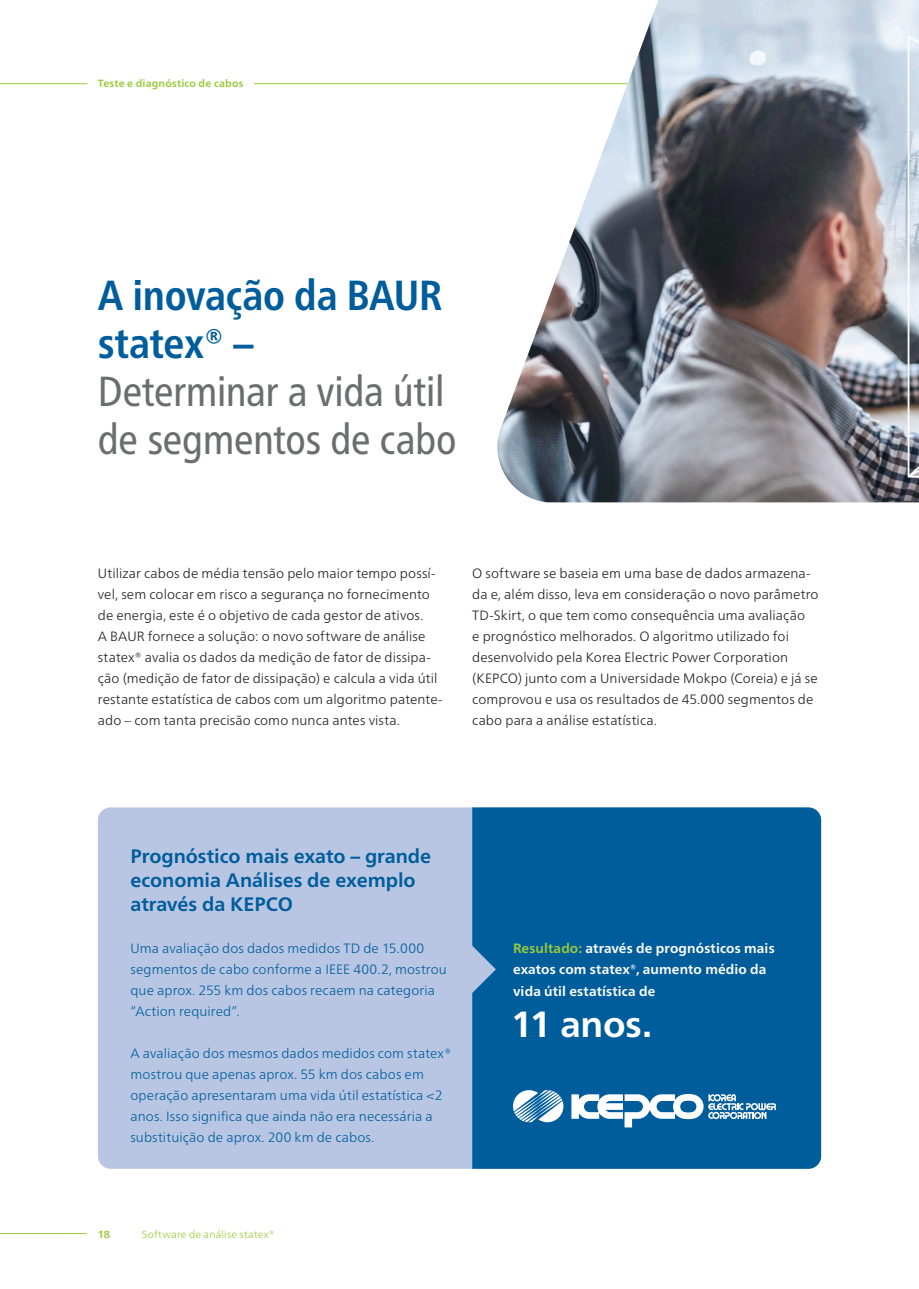
<style>
.page{position:relative;width:919px;height:1289px;background:#fff}
.page>*{position:absolute;margin:0;border:0;box-sizing:border-box;transform-origin:0 0}
.t1{font:condensed 42px/48px "Frutiger Neue LTW1 G";letter-spacing:-.015em;color:#6c6d70}
.t2{font:700 36.45px "Frutiger Neue LTW1 G";letter-spacing:-.005em;color:#fff}
.t3{font:700 19.5px/24px "Frutiger Neue LTW1 G";letter-spacing:-.005em;color:#005d9c}
.t4{font:300 13.5px/21px "Frutiger Neue LTW1 G";letter-spacing:.01em;color:#231f20}
.t5{font:300 13.5px/21px "Frutiger Neue LTW1 G";letter-spacing:.01em;color:#005d9c}
.t6{font:700 13.5px/21px "Frutiger Neue LTW1 G";letter-spacing:.01em;color:#fff}
.t7{font:700 10.5px "Frutiger Neue LTW1 G";letter-spacing:.02em;color:#99ca3b}
.t8{font:300 10.5px "Frutiger Neue LTW1 G";letter-spacing:.015em;color:#99ca3b}
.s1{font-weight:700;color:#005d9c}
.s2{color:#99ca3b}
</style>
<div class="page">
<div style="left:98px;top:807px;width:723px;height:361px;background:#b8c6e3;border-radius:13px"></div>
<div style="left:472px;top:807px;width:349px;height:361px;background:#005d9c"></div>
<svg style="left:472px;top:942px;width:24px;height:54px"></svg>
<svg style="left:254px;top:83px;width:241px;height:2px"></svg>
<hr style="left:0;top:83px;width:87px;height:1px;background:#99ca3b">
<hr style="left:0;top:1233px;width:86px;height:1px;background:#99ca3b">
<svg style="left:513px;top:1090px;width:50px;height:32px;background:#86b2cf"></svg>
<svg style="left:571px;top:1093px;width:205px;height:34px;background:#699fc4"></svg>
<img style="left:495px;top:0;width:423px;height:502px">
<p class="t7" style="left:98px;top:76px;width:147px">Teste e diagnóstico de cabos</p>
<p class="t1" style="left:98px;top:268px;width:360px"><span class="s1">A inovação da BAUR statex® –<br></span>Determinar a vida útil de segmentos de cabo</p>
<p class="t4" style="left:98px;top:562px;width:346px">Utilizar cabos de média tensão pelo maior tempo possí&shy;vel, sem colocar em risco a segurança no fornecimento de energia, este é o objetivo de cada gestor de ativos.<br>A BAUR fornece a solução: o novo software de análise statex® avalia os dados da medição de fator de dissipa&shy;ção (medição de fator de dissipação) e calcula a vida útil restante estatística de cabos com um algoritmo patente&shy;ado – com tanta precisão como nunca antes vista.</p>
<p class="t4" style="left:472px;top:562px;width:348px">O software se baseia em uma base de dados armazena&shy;da e, além disso, leva em consideração o novo parâmetro TD-Skirt, o que tem como consequência uma avaliação<br>e prognóstico melhorados. O algoritmo utilizado foi desenvolvido pela Korea Electric Power Corporation (KEPCO) junto com a Universidade Mokpo (Coreia) e já se comprovou e usa os resultados de 45.000 segmentos de cabo para a análise estatística.</p>
<p class="t3" style="left:130px;top:843px;width:302px">Prognóstico mais exato – grande economia Análises de exemplo através da KEPCO</p>
<p class="t5" style="left:130px;top:937px;width:318px">Uma avaliação dos dados medidos TD de 15.000 segmentos de cabo conforme a IEEE 400.2, mostrou que aprox. 255 km dos cabos recaem na categoria “Action required”.</p>
<p class="t5" style="left:130px;top:1042px;width:322px">A avaliação dos mesmos dados medidos com statex® mostrou que apenas aprox. 55 km dos cabos em operação apresentaram uma vida útil estatística &lt;2 anos. Isso significa que ainda não era necessária a substituição de aprox. 200 km de cabos.</p>
<p class="t7" style="left:98px;top:1226px;width:14px">18</p>
<p class="t8" style="left:142px;top:1226px;width:134px">Software de análise statex®</p>
<p class="t6" style="left:513px;top:937px;width:263px"><span class="s2">Resultado:</span> através de prognósticos mais exatos com statex®, aumento médio da vida útil estatística de</p>
<p class="t2" style="left:511px;top:997px;width:142px">11 anos.</p>
</div>
